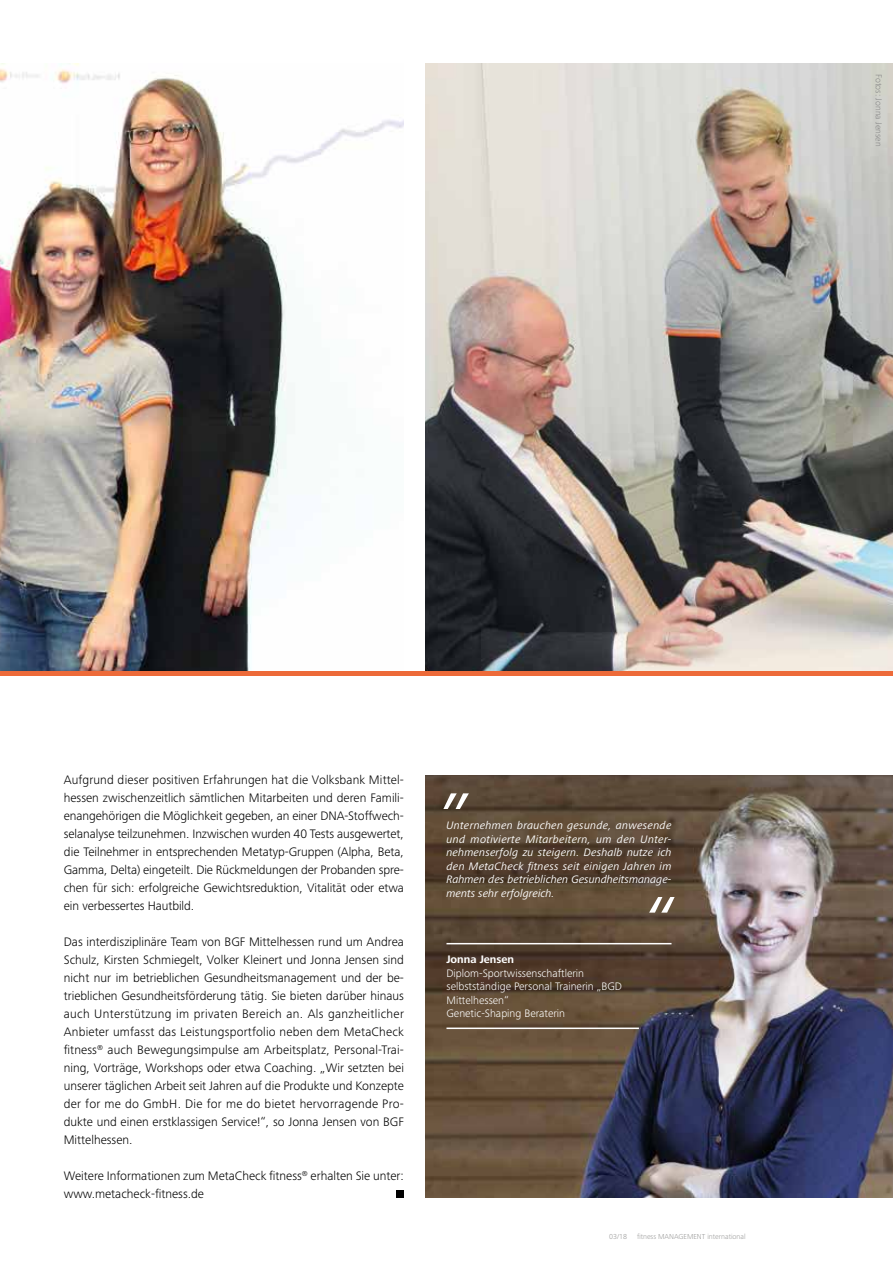
<style>
.page{position:relative;width:893px;height:1263px;background:#fff}
.page>*{position:absolute;margin:0;border:0;box-sizing:border-box;transform-origin:0 0}
.t1{font:italic 72px "Frutiger Next Pro";color:#fff}
.t2{font:300 12.75px/18px "Frutiger Next Pro";color:#000;text-align:justify}
.t3{font:italic 11.25px/13.5px "Frutiger Next Pro";color:#fff;text-align:justify}
.t4{font:300 11.25px/13.5px "Frutiger Next Pro";color:#fff}
.t5{font:700 11.25px "Frutiger Next Pro";color:#fff}
.t6{font:300 9px "Frutiger Next Pro";color:#878787}
.t7{font:300 7.5px "Frutiger Next Pro";color:#9d9d9c}
</style>
<div class="page">
<img style="left:0;top:64px;width:404px;height:608px">
<img style="left:425px;top:64px;width:468px;height:608px">
<img style="left:425px;top:775px;width:468px;height:423px">
<hr style="left:446px;top:943px;width:225px;height:1px;background:#fff">
<hr style="left:446px;top:1027px;width:193px;height:2px;background:#fff">
<hr style="left:0;top:672px;width:893px;height:4px;background:#ed6a39">
<div style="left:396px;top:1190px;width:8px;height:8px;background:#000"></div>
<p class="t6" style="left:884px;top:74px;width:74px;rotate:90deg">Fotos: Jonna Jensen</p>
<p class="t2" style="left:64px;top:771px;width:342px">Aufgrund dieser positiven Erfahrungen hat die Volksbank Mittel&shy;hessen zwischenzeitlich sämtlichen Mitarbeiten und deren Famili&shy;enangehörigen die Möglichkeit gegeben, an einer DNA-Stoffwech&shy;selanalyse teilzunehmen. Inzwischen wurden 40 Tests ausgewertet, die Teilnehmer in entsprechenden Metatyp-Gruppen (Alpha, Beta, Gamma, Delta) eingeteilt. Die Rückmeldungen der Probanden spre&shy;chen für sich: erfolgreiche Gewichtsreduktion, Vitalität oder etwa ein verbessertes Hautbild.</p>
<p class="t2" style="left:64px;top:933px;width:342px">Das interdisziplinäre Team von BGF Mittelhessen rund um Andrea Schulz, Kirsten Schmiegelt, Volker Kleinert und Jonna Jensen sind nicht nur im betrieblichen Gesundheitsmanagement und der be&shy;trieblichen Gesundheitsförderung tätig. Sie bieten darüber hinaus auch Unterstützung im privaten Bereich an. Als ganzheitlicher Anbieter umfasst das Leistungsportfolio neben dem MetaCheck fitness<sup>®</sup> auch Bewegungsimpulse am Arbeitsplatz, Personal-Trai&shy;ning, Vorträge, Workshops oder etwa Coaching. „Wir setzten bei unserer täglichen Arbeit seit Jahren auf die Produkte und Konzepte der for me do GmbH. Die for me do bietet hervorragende Pro&shy;dukte und einen erstklassigen Service!“, so Jonna Jensen von BGF Mittelhessen.</p>
<p class="t2" style="left:64px;top:1167px;width:342px">Weitere Informationen zum MetaCheck fitness<sup>®</sup> erhalten Sie unter: www.metacheck-fitness.de</p>
<h1 class="t1" style="left:446px;top:735px;width:33px">„</h1>
<p class="t3" style="left:446px;top:819px;width:227px">Unternehmen brauchen gesunde, anwesende und motivierte Mitarbeitern, um den Unter&shy;nehmenserfolg zu steigern. Deshalb nutze ich den MetaCheck fitness seit einigen Jahren im Rahmen des betrieblichen Gesundheitsmanage&shy;ments sehr erfolgreich.</p>
<h1 class="t1" style="left:671px;top:971px;width:33px;rotate:-180deg">„</h1>
<p class="t5" style="left:446px;top:953px;width:69px">Jonna Jensen</p>
<p class="t4" style="left:446px;top:966px;width:177px">Diplom-Sportwissenschaftlerin selbstständige Personal Trainerin „BGD<br>Mittelhessen“<br>Genetic-Shaping Beraterin</p>
<p class="t7" style="left:609px;top:1232px;width:20px">03/18</p>
<p class="t7" style="left:637px;top:1232px;width:110px">fitness MANAGEMENT international</p>
</div>
